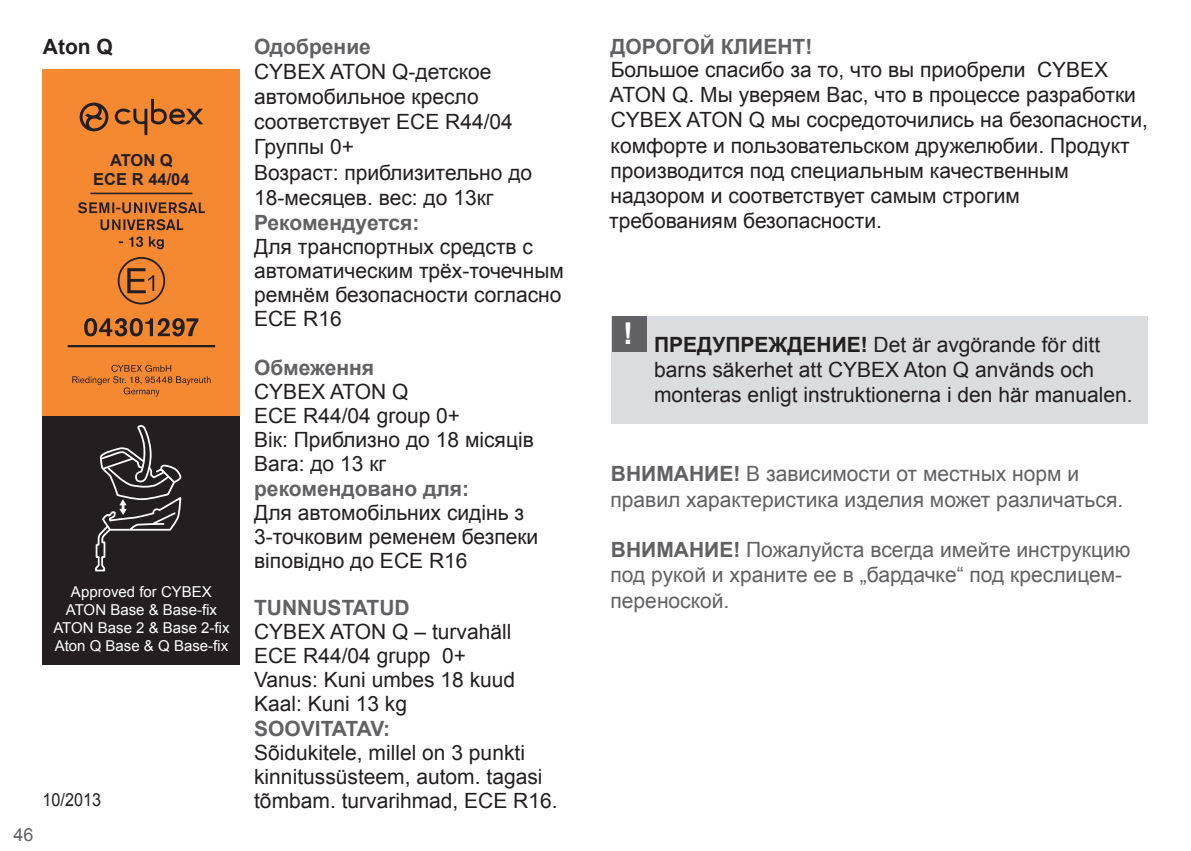
<style>
.page{position:relative;width:1191px;height:851px;background:#fff}
.page>*{position:absolute;margin:0;border:0;box-sizing:border-box;transform-origin:0 0}
.t1{font:700 30px "Arial";color:#fff}
.t2{font:21px/24px "Arial";color:#231f20}
.t3{font:21px/25.2px "Arial";color:#616164}
.t4{font:700 21px "Arial";color:#616164}
.t5{font:700 21px "Arial";letter-spacing:-.075em;color:#616164}
.t6{font:700 21px "Arial";color:#231f20}
.t7{font:18px "Arial";color:#231f20;scale:.9 1}
.t8{font:18px "Arial";color:#616164}
.t9{font:700 16.5px/19.2px "Arial";color:#231f20;text-align:center}
.t10{font:15px/18px "Arial";color:#fff;text-align:center}
.s1{font-weight:700}
</style>
<div class="page">
<div style="left:611px;top:316px;width:536px;height:107px;background:#dbdcde"></div>
<div style="left:612px;top:316px;width:35px;height:36px;background:#616164"></div>
<div style="left:43px;top:69px;width:197px;height:348px;background:#f58932"></div>
<svg style="left:115px;top:99px;width:88px;height:36px"></svg>
<svg style="left:80px;top:103px;width:28px;height:28px"></svg>
<svg style="left:119px;top:236px;width:45px;height:13px"></svg>
<svg style="left:100px;top:219px;width:83px;height:11px"></svg>
<svg style="left:78px;top:202px;width:127px;height:11px"></svg>
<svg style="left:90px;top:193px;width:102px;height:1px"></svg>
<svg style="left:117px;top:257px;width:49px;height:48px"></svg>
<svg style="left:68px;top:345px;width:147px;height:2px"></svg>
<svg style="left:84px;top:318px;width:114px;height:18px"></svg>
<svg style="left:72px;top:365px;width:139px;height:31px"></svg>
<div style="left:43px;top:416px;width:197px;height:248px;background:#231f20"></div>
<svg style="left:95px;top:425px;width:87px;height:146px"></svg>
<p class="t6" style="left:43px;top:32px;width:71px">Aton Q</p>
<p class="t9" style="left:93px;top:151px;width:98px">Ato n Q<br>ECE R 44/04</p>
<p class="t10" style="left:53px;top:583px;width:178px">Approved for CYBEX<br>ATON Base &amp; Base-fix<br>ATON Base 2 &amp; Base 2-fix<br>Aton Q Base &amp; Q Base-fix</p>
<p class="t8" style="left:13px;top:822px;width:22px">46</p>
<p class="t7" style="left:43px;top:787px;width:67px">10/2013</p>
<p class="t4" style="left:254px;top:32px;width:118px">Одобрение</p>
<p class="t2" style="left:254px;top:59px;width:280px;line-height:25.2px">CYBEX ATON Q-детское автомобильное кресло соответствует ЕСЕ R44/04<br>Группы 0+<br>Возраст: приблизительно до<br>18-месяцев. вес: до 13кг</p>
<p class="t4" style="left:254px;top:209px;width:167px">Рекомендуется:</p>
<p class="t2" style="left:254px;top:235px;width:311px">Для транспортных средств с автоматическим трёх-точечным ремнём безопасности согласно<br>ECE R16</p>
<p class="t4" style="left:254px;top:353px;width:121px">Обмеження</p>
<p class="t2" style="left:254px;top:379px;width:281px">CYBEX ATON Q<br>ECE R44/04 group 0+<br>Вік: Приблизно до 18 місяців<br>Вага: до 13 кг</p>
<p class="t4" style="left:254px;top:474px;width:216px">рекомендовано для:</p>
<p class="t2" style="left:254px;top:501px;width:286px">Для автомобільних сидінь з<br>3-точковим ременем безпеки віповідно до ECE R16</p>
<p class="t4" style="left:254px;top:593px;width:154px">TUNN USTATUD</p>
<p class="t2" style="left:254px;top:620px;width:263px">CYBEX ATON Q – turvahäll<br>ECE R44/04 grupp 0+<br>Vanus: Kuni umbes 18 kuud<br>Kaal: Kuni 13 kg</p>
<p class="t5" style="left:254px;top:715px;width:138px">SOOVI TATAV:</p>
<p class="t2" style="left:254px;top:741px;width:305px">Sõidukitele, millel on 3 punkti kinnitussüsteem, autom. tagasi tõmbam. turvarihmad, ECE R16.</p>
<p class="t4" style="left:610px;top:32px;width:203px">Дорогой Клиент!</p>
<p class="t2" style="left:609px;top:57px;width:540px;line-height:25.2px">Большое спасибо за то, что вы приобрели CYBEX ATON Q. Мы уверяем Вас, что в процессе разработки CYBEX ATON Q мы сосредоточились на безопасности, комфорте и пользовательском дружелюбии. Продукт производится под специальным качественным надзором и соответствует самым строгим требованиям безопасности.</p>
<h1 class="t1" style="left:623px;top:314px;width:11px">!</h1>
<p class="t2" style="left:654px;top:332px;width:480px;line-height:25.2px"><span class="s1">Предупреждение!</span> Det är avgörande för ditt barns säkerhet att CYBEX Aton Q används och monteras enligt instruktionerna i den här manualen.</p>
<p class="t3" style="left:610px;top:461px;width:514px"><span class="s1">Внимание!</span> В зависимости от местных норм и правил характеристика изделия может различаться.</p>
<p class="t3" style="left:610px;top:537px;width:521px"><span class="s1">Внимание!</span> Пожалуйста всегда имейте инструкцию под рукой и храните еe в „бардачке“ под креслицем&shy;переноской.</p>
</div>
